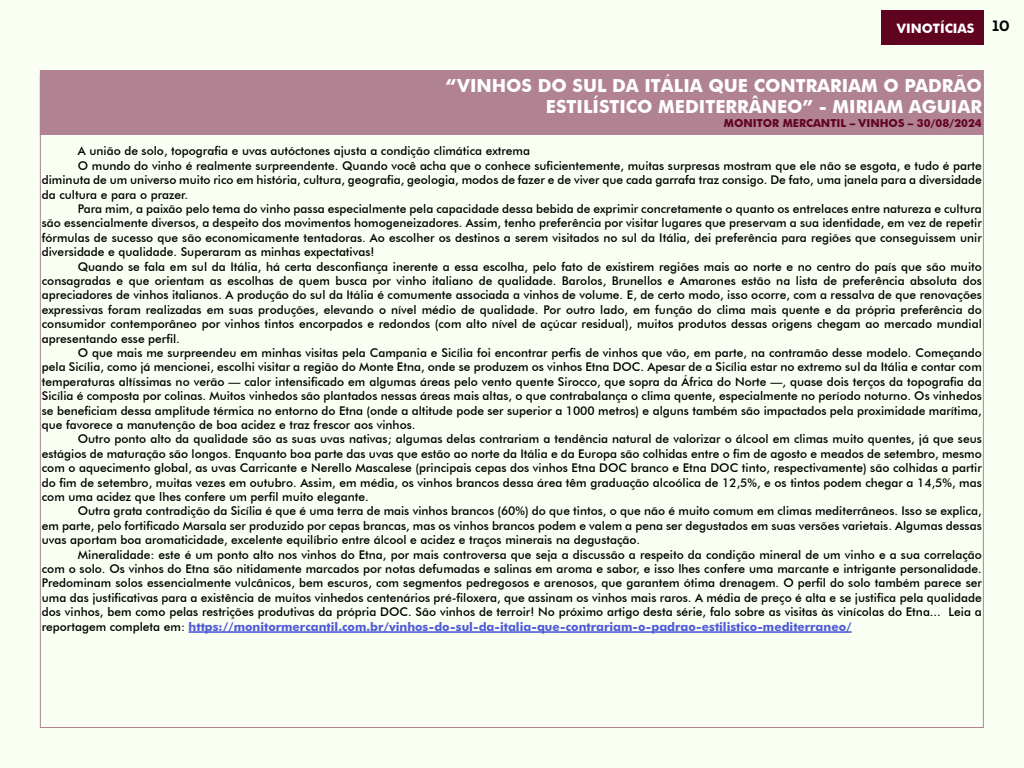
<style>
.page{position:relative;width:1024px;height:768px;background:#f9fff3}
.page>*{position:absolute;margin:0;border:0;box-sizing:border-box;transform-origin:0 0}
.t1{font:700 18px/21.6px "Futura BT";color:#fff;text-align:right}
.t2{font:700 13px "Futura BT";color:#fff}
.t3{font:500 12px "Futura BT";color:#000}
.t4{font:700 12px "Futura BT";color:#4f5cd6}
.t5{font:700 11px "Futura BT";color:#600320}
.s1{font-weight:500;color:#000}
</style>
<div class="page">
<div style="left:882px;top:10px;width:102px;height:34px;background:#600320"></div>
<div style="left:40px;top:70px;width:944px;height:65px;background:#b18392"></div>
<hr style="left:189px;top:631px;width:663px;height:2px;background:#4f5cd6">
<p class="t2" style="left:897px;top:21px;width:114px">VINOTÍCIAS <sup>10</sup></p>
<h1 class="t1" style="left:446px;top:75px;width:538px">“VINHOS DO SUL DA ITÁLIA QUE CONTRARIAM O PADRÃO<br>ESTILÍSTICO MEDITERRÂNEO” - MIRIAM AGUIAR</h1>
<p class="t5" style="left:724px;top:116px;width:259px">MONITOR MERCANTIL – VINHOS – 30/08/2024</p>
<p class="t3" style="left:78px;top:144px;width:454px">A união de solo, topografia e uvas autóctones ajusta a condição climática extrema</p>
<p class="t3" style="left:78px;top:158px;width:905px">O mundo do vinho é realmente surpreendente. Quando você acha que o conhece suficientemente, muitas surpresas mostram que ele não se esgota, e tudo é parte</p>
<p class="t3" style="left:42px;top:173px;width:941px">diminuta de um universo muito rico em história, cultura, geografia, geologia, modos de fazer e de viver que cada garrafa traz consigo. De fato, uma janela para a diversidade</p>
<p class="t3" style="left:42px;top:187px;width:148px">da cultura e para o prazer.</p>
<p class="t3" style="left:78px;top:202px;width:905px">Para mim, a paixão pelo tema do vinho passa especialmente pela capacidade dessa bebida de exprimir concretamente o quanto os entrelaces entre natureza e cultura</p>
<p class="t3" style="left:42px;top:216px;width:941px">são essencialmente diversos, a despeito dos movimentos homogeneizadores. Assim, tenho preferência por visitar lugares que preservam a sua identidade, em vez de repetir</p>
<p class="t3" style="left:42px;top:230px;width:941px">fórmulas de sucesso que são economicamente tentadoras. Ao escolher os destinos a serem visitados no sul da Itália, dei preferência para regiões que conseguissem unir</p>
<p class="t3" style="left:42px;top:245px;width:334px">diversidade e qualidade. Superaram as minhas expectativas!</p>
<p class="t3" style="left:78px;top:259px;width:905px">Quando se fala em sul da Itália, há certa desconfiança inerente a essa escolha, pelo fato de existirem regiões mais ao norte e no centro do país que são muito</p>
<p class="t3" style="left:42px;top:274px;width:941px">consagradas e que orientam as escolhas de quem busca por vinho italiano de qualidade. Barolos, Brunellos e Amarones estão na lista de preferência absoluta dos</p>
<p class="t3" style="left:42px;top:288px;width:941px">apreciadores de vinhos italianos. A produção do sul da Itália é comumente associada a vinhos de volume. E, de certo modo, isso ocorre, com a ressalva de que renovações</p>
<p class="t3" style="left:42px;top:302px;width:942px">expressivas foram realizadas em suas produções, elevando o nível médio de qualidade. Por outro lado, em função do clima mais quente e da própria preferência do</p>
<p class="t3" style="left:42px;top:317px;width:941px">consumidor contemporâneo por vinhos tintos encorpados e redondos (com alto nível de açúcar residual), muitos produtos dessas origens chegam ao mercado mundial</p>
<p class="t3" style="left:42px;top:331px;width:140px">apresentando esse perfil.</p>
<p class="t3" style="left:78px;top:346px;width:906px">O que mais me surpreendeu em minhas visitas pela Campania e Sicília foi encontrar perfis de vinhos que vão, em parte, na contramão desse modelo. Começando</p>
<p class="t3" style="left:42px;top:360px;width:941px">pela Sicília, como já mencionei, escolhi visitar a região do Monte Etna, onde se produzem os vinhos Etna DOC. Apesar de a Sicília estar no extremo sul da Itália e contar com</p>
<p class="t3" style="left:42px;top:374px;width:941px">temperaturas altíssimas no verão — calor intensificado em algumas áreas pelo vento quente Sirocco, que sopra da África do Norte —, quase dois terços da topografia da</p>
<p class="t3" style="left:42px;top:389px;width:941px">Sicília é composta por colinas. Muitos vinhedos são plantados nessas áreas mais altas, o que contrabalança o clima quente, especialmente no período noturno. Os vinhedos</p>
<p class="t3" style="left:42px;top:403px;width:941px">se beneficiam dessa amplitude térmica no entorno do Etna (onde a altitude pode ser superior a 1000 metros) e alguns também são impactados pela proximidade marítima,</p>
<p class="t3" style="left:42px;top:418px;width:375px">que favorece a manutenção de boa acidez e traz frescor aos vinhos.</p>
<p class="t3" style="left:78px;top:432px;width:906px">Outro ponto alto da qualidade são as suas uvas nativas; algumas delas contrariam a tendência natural de valorizar o álcool em climas muito quentes, já que seus</p>
<p class="t3" style="left:42px;top:446px;width:942px">estágios de maturação são longos. Enquanto boa parte das uvas que estão ao norte da Itália e da Europa são colhidas entre o fim de agosto e meados de setembro, mesmo</p>
<p class="t3" style="left:42px;top:461px;width:941px">com o aquecimento global, as uvas Carricante e Nerello Mascalese (principais cepas dos vinhos Etna DOC branco e Etna DOC tinto, respectivamente) são colhidas a partir</p>
<p class="t3" style="left:42px;top:475px;width:941px">do fim de setembro, muitas vezes em outubro. Assim, em média, os vinhos brancos dessa área têm graduação alcoólica de 12,5%, e os tintos podem chegar a 14,5%, mas</p>
<p class="t3" style="left:42px;top:490px;width:328px">com uma acidez que lhes confere um perfil muito elegante.</p>
<p class="t3" style="left:78px;top:504px;width:905px">Outra grata contradição da Sicília é que é uma terra de mais vinhos brancos (60%) do que tintos, o que não é muito comum em climas mediterrâneos. Isso se explica,</p>
<p class="t3" style="left:42px;top:518px;width:942px">em parte, pelo fortificado Marsala ser produzido por cepas brancas, mas os vinhos brancos podem e valem a pena ser degustados em suas versões varietais. Algumas dessas</p>
<p class="t3" style="left:42px;top:533px;width:600px">uvas aportam boa aromaticidade, excelente equilíbrio entre álcool e acidez e traços minerais na degustação.</p>
<p class="t3" style="left:78px;top:547px;width:905px">Mineralidade: este é um ponto alto nos vinhos do Etna, por mais controversa que seja a discussão a respeito da condição mineral de um vinho e a sua correlação</p>
<p class="t3" style="left:42px;top:562px;width:941px">com o solo. Os vinhos do Etna são nitidamente marcados por notas defumadas e salinas em aroma e sabor, e isso lhes confere uma marcante e intrigante personalidade.</p>
<p class="t3" style="left:42px;top:576px;width:941px">Predominam solos essencialmente vulcânicos, bem escuros, com segmentos pedregosos e arenosos, que garantem ótima drenagem. O perfil do solo também parece ser</p>
<p class="t3" style="left:42px;top:590px;width:941px">uma das justificativas para a existência de muitos vinhedos centenários pré-filoxera, que assinam os vinhos mais raros. A média de preço é alta e se justifica pela qualidade</p>
<p class="t3" style="left:42px;top:605px;width:941px">dos vinhos, bem como pelas restrições produtivas da própria DOC. São vinhos de terroir! No próximo artigo desta série, falo sobre as visitas às vinícolas do Etna... Leia a</p>
<p class="t4" style="left:42px;top:619px;width:811px"><span class="s1">reportagem completa em:</span> https://monitormercantil.com.br/vinhos-do-sul-da-italia-que-contrariam-o-padrao-estilistico-mediterraneo/</p>
</div>
